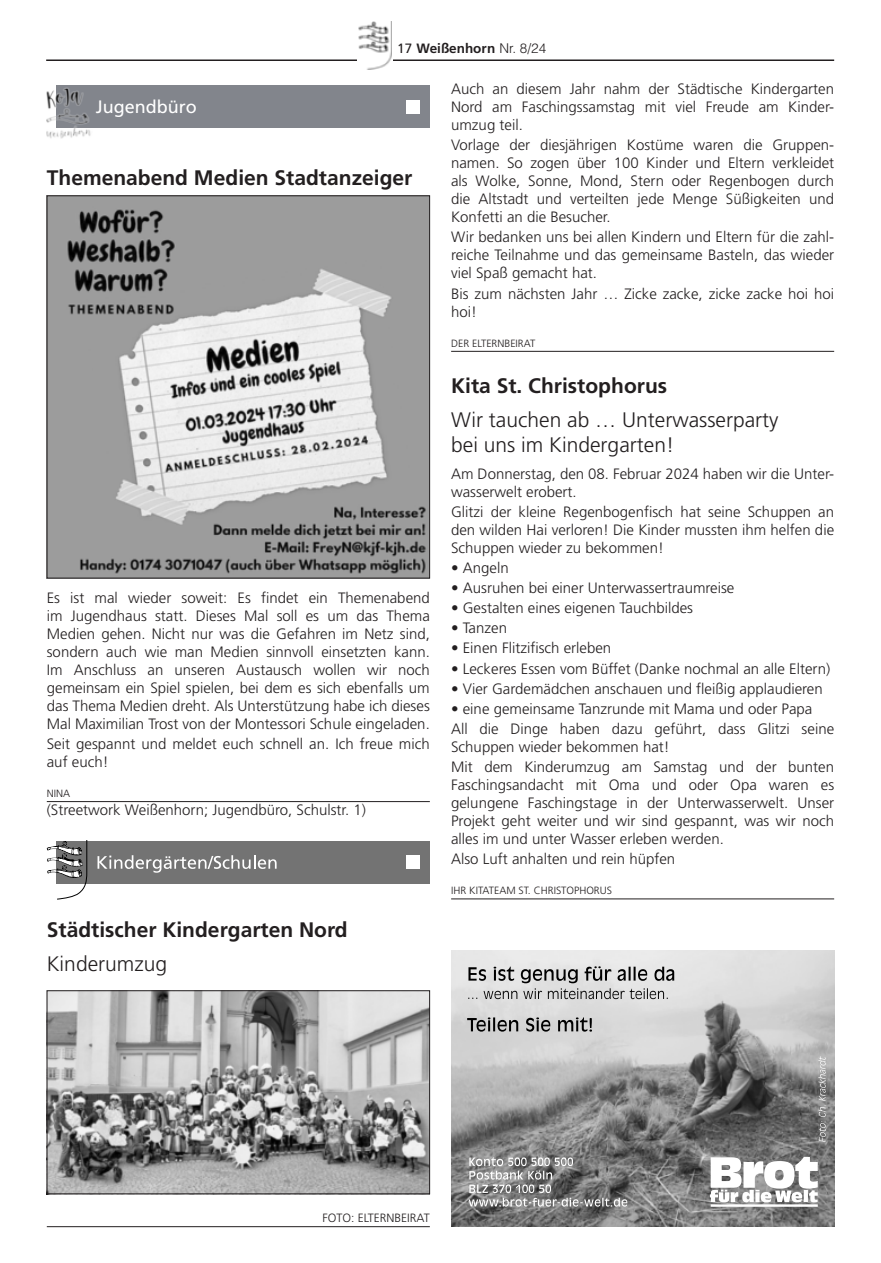
<style>
.page{position:relative;width:881px;height:1263px;background:#fff}
.page>*{position:absolute;margin:0;border:0;box-sizing:border-box;transform-origin:0 0}
.t1{font:700 21px "Frutiger LT";color:#231f20}
.t2{font:300 21px/25.2px "Frutiger LT";color:#231f20}
.t3{font:18px "Frutiger LT";color:#fff}
.t4{font:300 15px/18px "Frutiger LT";color:#231f20;text-align:justify}
.t5{font:700 13.5px "Frutiger LT";color:#231f20}
.t6{font:300 12px "Frutiger LT";color:#231f20}
.t7{font:300 10.5px "Frutiger LT";color:#231f20}
.s1{font-weight:400}
.s2{font-family:"Helvetica LT";font-weight:300}
</style>
<div class="page">
<hr style="left:46px;top:59px;width:787px;height:2px;background:#231f20">
<svg style="left:367px;top:22px;width:25px;height:48px"></svg>
<img style="left:357px;top:22px;width:34px;height:47px">
<hr style="left:451px;top:351px;width:382px;height:1px;background:#231f20">
<hr style="left:451px;top:898px;width:382px;height:1px;background:#231f20">
<hr style="left:47px;top:801px;width:382px;height:1px;background:#231f20">
<hr style="left:47px;top:1226px;width:382px;height:1px;background:#231f20">
<div style="left:57px;top:85px;width:372px;height:43px;background:#82858c"></div>
<div style="left:405px;top:100px;width:14px;height:14px;background:#fff"></div>
<img style="left:47px;top:85px;width:44px;height:54px">
<img style="left:49px;top:198px;width:378px;height:378px">
<div style="left:57px;top:841px;width:372px;height:42px;background:#737373"></div>
<svg style="left:47px;top:841px;width:40px;height:58px"></svg>
<svg style="left:97px;top:855px;width:179px;height:18px"></svg>
<div style="left:405px;top:855px;width:14px;height:14px;background:#fff"></div>
<img style="left:49px;top:992px;width:378px;height:200px">
<div style="left:47px;top:990px;width:382px;height:204px;border:1px solid #231f20"></div>
<img style="left:451px;top:950px;width:382px;height:277px">
<svg style="left:468px;top:1157px;width:159px;height:49px;background:#898989"></svg>
<svg style="left:467px;top:966px;width:207px;height:66px;background:#bebebe"></svg>
<svg style="left:709px;top:1056px;width:116px;height:151px"></svg>
<p class="t5" style="left:397px;top:40px;width:150px"><span class="s1">17</span> Weißenhorn <span class="s2">Nr. 8/24</span></p>
<p class="t4" style="left:451px;top:80px;width:384px">Auch an diesem Jahr nahm der Städtische Kindergarten Nord am Faschingssamstag mit viel Freude am Kinder&shy;umzug teil.</p>
<p class="t4" style="left:451px;top:136px;width:384px">Vorlage der diesjährigen Kostüme waren die Gruppen&shy;namen. So zogen über 100 Kinder und Eltern verkleidet als Wolke, Sonne, Mond, Stern oder Regenbogen durch die Altstadt und verteilten jede Menge Süßigkeiten und Konfetti an die Besucher.</p>
<p class="t4" style="left:451px;top:228px;width:384px">Wir bedanken uns bei allen Kindern und Eltern für die zahl&shy;reiche Teilnahme und das gemeinsame Basteln, das wieder viel Spaß gemacht hat.</p>
<p class="t4" style="left:451px;top:285px;width:384px">Bis zum nächsten Jahr … Zicke zacke, zicke zacke hoi hoi hoi!</p>
<p class="t7" style="left:451px;top:337px;width:86px">DER ELTERNBEIRAT</p>
<h1 class="t1" style="left:451px;top:373px;width:217px">Kita St. Christophorus</h1>
<h1 class="t2" style="left:451px;top:407px;width:329px">Wir tauchen ab … Unterwasserparty bei uns im Kindergarten!</h1>
<p class="t4" style="left:451px;top:465px;width:384px">Am Donnerstag, den 08. Februar 2024 haben wir die Unter&shy;wasserwelt erobert.</p>
<p class="t4" style="left:451px;top:503px;width:384px">Glitzi der kleine Regenbogenfisch hat seine Schuppen an den wilden Hai verloren! Die Kinder mussten ihm helfen die Schuppen wieder zu bekommen!</p>
<p class="t4" style="left:451px;top:559px;width:59px">• Angeln</p>
<p class="t4" style="left:451px;top:579px;width:285px">• Ausruhen bei einer Unterwassertraumreise</p>
<p class="t4" style="left:451px;top:599px;width:243px">• Gestalten eines eigenen Tauchbildes</p>
<p class="t4" style="left:451px;top:619px;width:57px">• Tanzen</p>
<p class="t4" style="left:451px;top:639px;width:161px">• Einen Flitzifisch erleben</p>
<p class="t4" style="left:451px;top:659px;width:380px">• Leckeres Essen vom Büffet (Danke nochmal an alle Eltern)</p>
<p class="t4" style="left:451px;top:680px;width:373px">• Vier Gardemädchen anschauen und fleißig applaudieren</p>
<p class="t4" style="left:451px;top:699px;width:384px;line-height:20.1px">• eine gemeinsame Tanzrunde mit Mama und oder Papa<br>All die Dinge haben dazu geführt, dass Glitzi seine</p>
<p class="t4" style="left:451px;top:737px;width:384px;line-height:20.1px">Schuppen wieder bekommen hat!<br>Mit dem Kinderumzug am Samstag und der bunten</p>
<p class="t4" style="left:451px;top:776px;width:384px">Faschingsandacht mit Oma und oder Opa waren es gelungene Faschingstage in der Unterwasserwelt. Unser Projekt geht weiter und wir sind gespannt, was wir noch alles im und unter Wasser erleben werden.</p>
<p class="t4" style="left:451px;top:850px;width:225px">Also Luft anhalten und rein hüpfen</p>
<p class="t7" style="left:451px;top:885px;width:162px">IHR KITATEAM ST. CHRISTOPHORUS</p>
<p class="t3" style="left:96px;top:97px;width:102px">Jugendbüro</p>
<h1 class="t1" style="left:47px;top:165px;width:367px">Themenabend Medien Stadtanzeiger</h1>
<p class="t4" style="left:47px;top:589px;width:384px">Es ist mal wieder soweit: Es findet ein Themenabend im Jugendhaus statt. Dieses Mal soll es um das Thema Medien gehen. Nicht nur was die Gefahren im Netz sind, sondern auch wie man Medien sinnvoll einsetzten kann.<br>Im Anschluss an unseren Austausch wollen wir noch gemeinsam ein Spiel spielen, bei dem es sich ebenfalls um das Thema Medien dreht. Als Unterstützung habe ich dieses Mal Maximilian Trost von der Montessori Schule eingeladen.</p>
<p class="t4" style="left:47px;top:735px;width:384px">Seit gespannt und meldet euch schnell an. Ich freue mich auf euch!</p>
<p class="t7" style="left:47px;top:787px;width:25px">NINA</p>
<p class="t4" style="left:47px;top:801px;width:320px">(Streetwork Weißenhorn; Jugendbüro, Schulstr. 1)</p>
<h1 class="t1" style="left:47px;top:918px;width:302px">Städtischer Kindergarten Nord</h1>
<h1 class="t2" style="left:47px;top:951px;width:122px">Kinderumzug</h1>
<p class="t6" style="left:322px;top:1211px;width:109px">FOTO: ELTERNBEIRAT</p>
</div>
